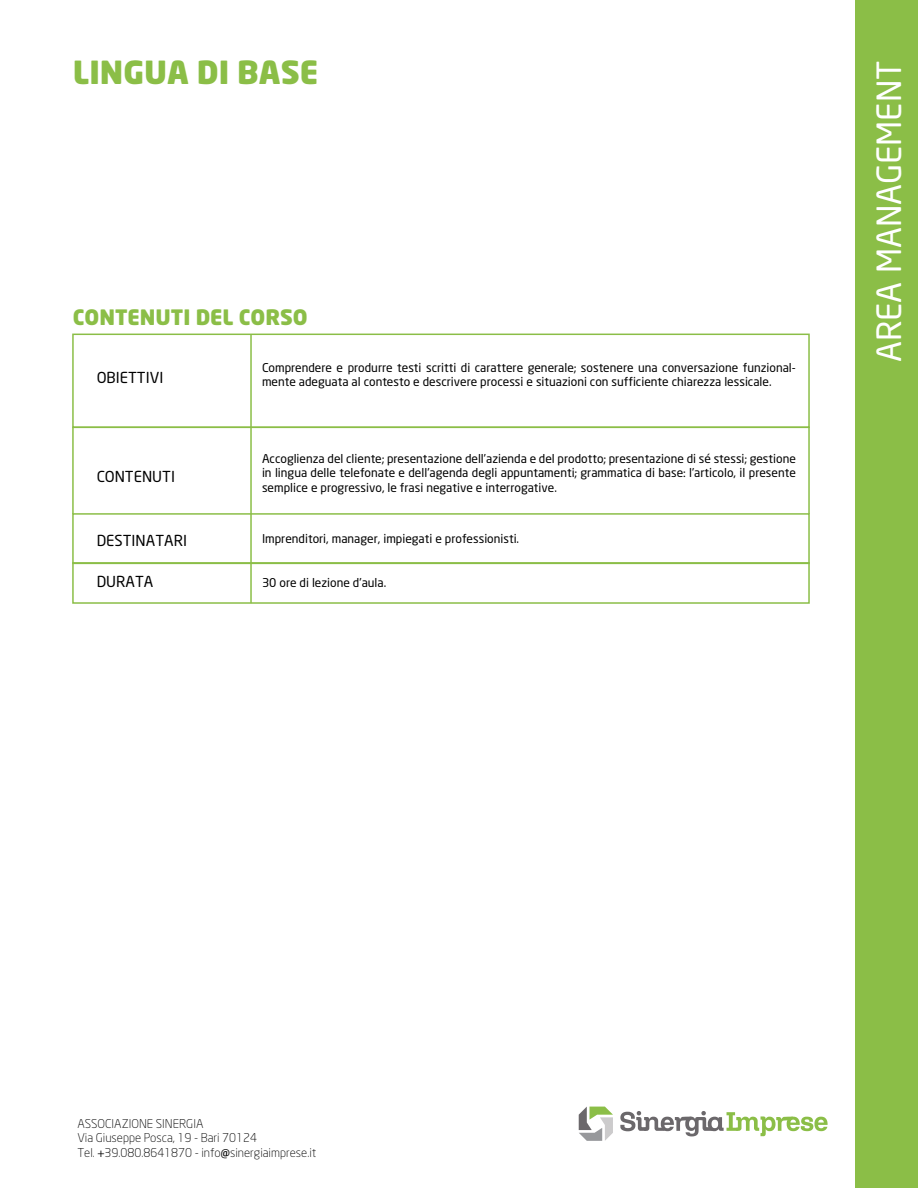
<style>
.page{position:relative;width:918px;height:1188px;background:#fff}
.page>*{position:absolute;margin:0;border:0;box-sizing:border-box;transform-origin:0 0}
.t1{font:33px "Neo Sans";color:#fff}
.t2{font:900 31.5px "Neo Sans";color:#8bbe47}
.t3{font:900 21px "Neo Sans";color:#8bbe47}
.t4{font:15px "Neo Sans";color:#000}
.t5{font:12px/14.4px "Neo Sans";color:#000}
.t6{font:300 12px/14.4px "Neo Sans";color:#000}
.s1{font-family:"Myriad Pro"}
.s2{font-family:"Myriad Pro";font-weight:400}
.s3{font-weight:400}
</style>
<div class="page">
<svg style="left:579px;top:1107px;width:34px;height:34px"></svg>
<svg style="left:620px;top:1111px;width:208px;height:25px"></svg>
<div style="left:855px;top:0;width:63px;height:1188px;background:#8bbe47"></div>
<div style="left:72px;top:334px;width:738px;height:94px;border:2px solid #8bbe47"></div>
<div style="left:72px;top:562px;width:738px;height:42px;border:2px solid #8bbe47"></div>
<div style="left:72px;top:427px;width:738px;height:88px;border:2px solid #8bbe47"></div>
<hr style="left:250px;top:334px;width:2px;height:269px;background:#8bbe47">
<h2 class="t2" style="left:73px;top:59px;width:247px">LINGUA DI BASE</h2>
<h3 class="t3" style="left:73px;top:309px;width:236px">CONTENUTI DEL CORSO</h3>
<p class="t4" style="left:97px;top:370px;width:68px">OBIETTIVI</p>
<p class="t4" style="left:97px;top:469px;width:80px">CONTENUTI</p>
<p class="t4" style="left:97px;top:533px;width:92px">DESTINATARI</p>
<p class="t4" style="left:97px;top:574px;width:58px">DURATA</p>
<p class="t5" style="left:262px;top:361px;width:535px">Comprendere e produrre testi scritti di carattere generale<span class="s1">;</span> sostenere una conversazione funzional&shy;mente adeguata al contesto e descrivere processi e situazioni con sufficiente chiarezza lessicale.</p>
<p class="t5" style="left:262px;top:452px;width:535px;text-align:justify">Accoglienza del cliente<span class="s1">;</span> presentazione dell’azienda e del prodotto<span class="s1">;</span> presentazione di sé stessi<span class="s1">;</span> gestione in lingua delle telefonate e dell’agenda degli appuntamenti<span class="s1">;</span> grammatica di base<span class="s1">:</span> l’articolo, il presente semplice e progressivo, le frasi negative e interrogative.</p>
<p class="t5" style="left:262px;top:532px;width:259px">Imprenditori, manager, impiegati e professionisti.</p>
<p class="t5" style="left:262px;top:576px;width:126px">30 ore di lezione d’aula.</p>
<h1 class="t1" style="left:873px;top:362px;width:303px;rotate:-90deg">AREA MANAGEMENT</h1>
<p class="t6" style="left:77px;top:1117px;width:240px">ASSOCIAZIONE SINERGIA<br>Via Giuseppe Posca, 19 - Bari 70124<br>Tel. <span class="s2">+</span>39.080.8641870 - info<span class="s3">@</span>sinergiaimprese.it</p>
</div>
